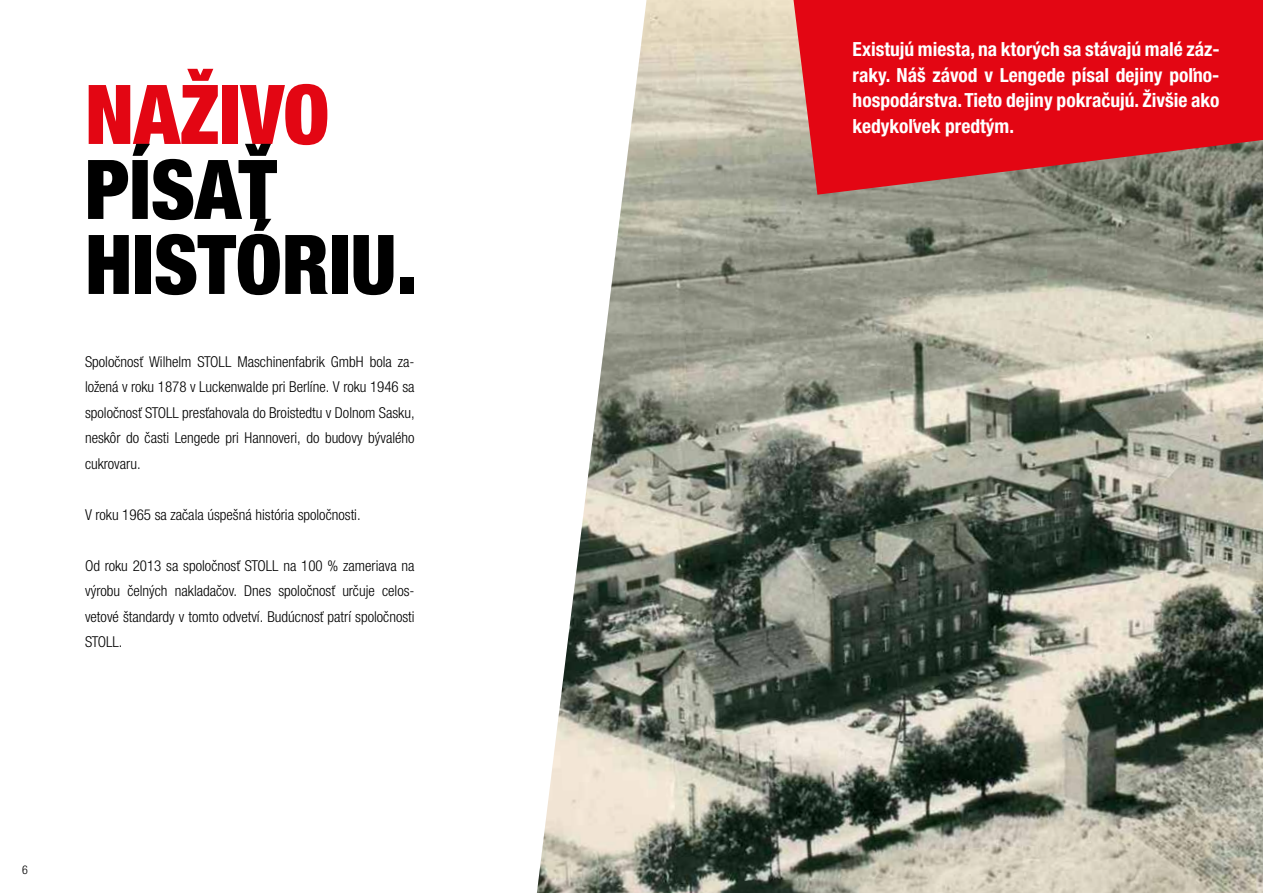
<style>
.page{position:relative;width:1263px;height:893px;background:#fff}
.page>*{position:absolute;margin:0;border:0;box-sizing:border-box;transform-origin:0 0}
.t1{font:900 condensed 82.5px/75px "Helvetica Neue LTW1 G";color:#000}
.t2{font:900 condensed 82.5px "Helvetica Neue LTW1 G";color:#e30613}
.t3{font:700 condensed 19.5px/25.5px "Helvetica Neue LTW1 G";color:#fff;text-align:justify}
.t4{font:300 condensed 15px/25.5px "Helvetica Neue LTW1 G";color:#000;text-align:justify}
.t5{font:300 condensed 12px "Helvetica Neue LTW1 G";color:#000}
</style>
<div class="page">
<img style="left:537px;top:0;width:726px;height:893px">
<svg style="left:793px;top:0;width:470px;height:195px;background:#d41b24"></svg>
<h1 class="t2" style="left:85px;top:65px;width:246px">NAŽIVO</h1>
<h1 class="t1" style="left:85px;top:152px;width:334px">PÍSAŤ<br>HISTÓRIU.</h1>
<p class="t4" style="left:85px;top:349px;width:331px">Spoločnosť Wilhelm STOLL Maschinenfabrik GmbH bola za&shy;ložená v roku 1878 v Luckenwalde pri Berlíne. V roku 1946 sa spoločnosť STOLL presťahovala do Broistedtu v Dolnom Sasku, neskôr do časti Lengede pri Hannoveri, do budovy bývalého cukrovaru.</p>
<p class="t4" style="left:85px;top:502px;width:277px">V roku 1965 sa začala úspešná história spoločnosti.</p>
<p class="t4" style="left:85px;top:553px;width:331px">Od roku 2013 sa spoločnosť STOLL na 100 % zameriava na výrobu čelných nakladačov. Dnes spoločnosť určuje celos&shy;vetové štandardy v tomto odvetví. Budúcnosť patrí spoločnosti STOLL.</p>
<p class="t5" style="left:22px;top:863px;width:7px">6</p>
<h2 class="t3" style="left:853px;top:37px;width:368px">Existujú miesta, na ktorých sa stávajú malé záz&shy;raky. Náš závod v Lengede písal dejiny poľno&shy;hospodárstva. Tieto dejiny pokračujú. Živšie ako kedykoľvek predtým.</h2>
</div>
